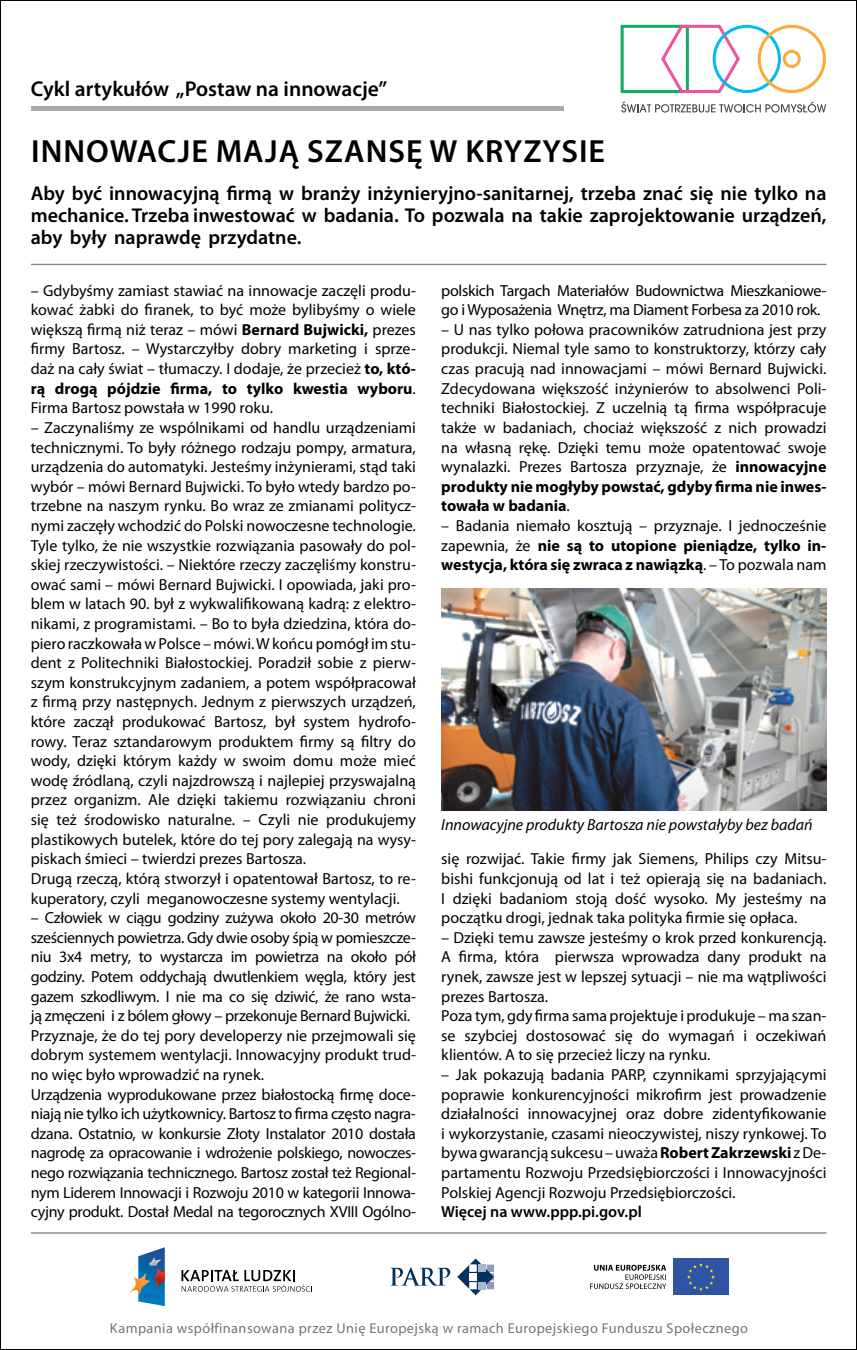
<style>
.page{position:relative;width:857px;height:1350px;background:#fff}
.page>*{position:absolute;margin:0;border:0;box-sizing:border-box;transform-origin:0 0}
.t1{font:600 32.2px "Myriad Pro";letter-spacing:.03em;color:#000}
.t2{font:600 21.4px "Myriad Pro";color:#000}
.t3{font:600 20px/22px "Myriad Pro";color:#000;text-align:justify}
.t4{font:16px/19.6px "Myriad Pro";color:#000;text-align:justify}
.t5{font:16px/19.6px "Myriad Pro";letter-spacing:-.02em;color:#000}
.t6{font:italic 16px "Myriad Pro";color:#000}
.t7{font:600 16px "Myriad Pro";color:#000}
.t8{font:14.2px "Myriad Pro";letter-spacing:.03em;color:#787470}
.s1{font-weight:700}
</style>
<div class="page">
<svg style="left:457px;top:1258px;width:37px;height:37px"></svg>
<svg style="left:390px;top:1267px;width:60px;height:18px"></svg>
<svg style="left:181px;top:1270px;width:131px;height:21px"></svg>
<svg style="left:129px;top:1247px;width:36px;height:58px"></svg>
<div style="left:672px;top:1258px;width:56px;height:37px;background:#2f54a5"></div>
<svg style="left:687px;top:1263px;width:27px;height:27px"></svg>
<svg style="left:590px;top:1264px;width:76px;height:24px"></svg>
<img style="left:441px;top:588px;width:385px;height:222px">
<hr style="left:31px;top:106px;width:532px;height:4px;background:#adaba9">
<svg style="left:621px;top:24px;width:206px;height:89px"></svg>
<hr style="left:31px;top:1232px;width:795px;height:1px;background:#8a8583">
<hr style="left:31px;top:264px;width:795px;height:1px;background:#8a8583">
<h2 class="t2" style="left:31px;top:75px;width:357px">Cykl artykułów „Postaw na innowacje”</h2>
<h1 class="t1" style="left:31px;top:131px;width:575px">Innowacje mają szansę w kryzysie</h1>
<p class="t3" style="left:31px;top:181px;width:796px">Aby być innowacyjną firmą w branży inżynieryjno-sanitarnej, trzeba znać się nie tylko na mechanice. Trzeba inwestować w badania. To pozwala na takie zaprojektowanie urządzeń, aby były naprawdę przydatne.</p>
<p class="t4" style="left:31px;top:280px;width:386px">– Gdybyśmy zamiast stawiać na innowacje zaczęli produ&shy;kować żabki do firanek, to być może bylibyśmy o wiele większą firmą niż teraz – mówi <span class="s1">Bernard Bujwicki,</span> prezes firmy Bartosz. – Wystarczyłby dobry marketing i sprze&shy;daż na cały świat – tłumaczy. I dodaje, że przecież <span class="s1">to, któ&shy;rą drogą pójdzie firma, to tylko kwestia wyboru</span>.<br>Firma Bartosz powstała w 1990 roku.</p>
<p class="t4" style="left:31px;top:417px;width:386px;text-align:left">– Zaczynaliśmy ze wspólnikami od handlu urządzeniami technicznymi. To były różnego rodzaju pompy, armatura, urządzenia do automatyki. Jesteśmy inżynierami, stąd taki wybór – mówi Bernard Bujwicki. To było wtedy bardzo po&shy;trzebne na naszym rynku. Bo wraz ze zmianami politycz&shy;nymi zaczęły wchodzić do Polski nowoczesne technologie.<br>Tyle tylko, że nie wszystkie rozwiązania pasowały do pol&shy;skiej rzeczywistości. – Niektóre rzeczy zaczęliśmy konstru&shy;ować sami – mówi Bernard Bujwicki. I opowiada, jaki pro&shy;blem w latach 90. był z wykwalifikowaną kadrą: z elektro&shy;nikami, z programistami. – Bo to była dziedzina, która do&shy;piero raczkowała w Polsce – mówi. W końcu pomógł im stu&shy;dent z Politechniki Białostockiej. Poradził sobie z pierw&shy;szym konstrukcyjnym zadaniem, a potem współpracował z firmą przy następnych. Jednym z pierwszych urządzeń, które zaczął produkować Bartosz, był system hydrofo&shy;rowy. Teraz sztandarowym produktem firmy są filtry do wody, dzięki którym każdy w swoim domu może mieć wodę źródlaną, czyli najzdrowszą i najlepiej przyswajalną przez organizm. Ale dzięki takiemu rozwiązaniu chroni się też środowisko naturalne. – Czyli nie produkujemy plastikowych butelek, które do tej pory zalegają na wysy&shy;piskach śmieci – twierdzi prezes Bartosza.<br>Drugą rzeczą, którą stworzył i opatentował Bartosz, to re&shy;kuperatory, czyli meganowoczesne systemy wentylacji.</p>
<p class="t5" style="left:31px;top:907px;width:386px">– Człowiek w ciągu godziny zużywa około 20-30 metrów sześciennych powietrza. Gdy dwie osoby śpią w pomieszcze&shy;niu 3x4 metry, to wystarcza im powietrza na około pół godziny. Potem oddychają dwutlenkiem węgla, który jest gazem szkodliwym. I nie ma co się dziwić, że rano wsta&shy;ją zmęczeni i z bólem głowy – przekonuje Bernard Bujwicki.<br>Przyznaje, że do tej pory developerzy nie przejmowali się dobrym systemem wentylacji. Innowacyjny produkt trud&shy;no więc było wprowadzić na rynek.<br>Urządzenia wyprodukowane przez białostocką firmę doce&shy;niają nie tylko ich użytkownicy. Bartosz to firma często nagra&shy;dzana. Ostatnio, w konkursie Złoty Instalator 2010 dostała nagrodę za opracowanie i wdrożenie polskiego, nowoczes&shy;nego rozwiązania technicznego. Bartosz został też Regional&shy;nym Liderem Innowacji i Rozwoju 2010 w kategorii Innowa&shy;cyjny produkt. Dostał Medal na tegorocznych XVIII Ogólno-</p>
<p class="t5" style="left:441px;top:280px;width:386px">polskich Targach Materiałów Budownictwa Mieszkaniowe&shy;go i Wyposażenia Wnętrz, ma Diament Forbesa za 2010 rok.</p>
<p class="t4" style="left:441px;top:319px;width:386px">– U nas tylko połowa pracowników zatrudniona jest przy produkcji. Niemal tyle samo to konstruktorzy, którzy cały czas pracują nad innowacjami – mówi Bernard Bujwicki.<br>Zdecydowana większość inżynierów to absolwenci Poli&shy;techniki Białostockiej. Z uczelnią tą firma współpracuje także w badaniach, chociaż większość z nich prowadzi na własną rękę. Dzięki temu może opatentować swoje wynalazki. Prezes Bartosza przyznaje, że <span class="s1">innowacyjne produkty nie mogłyby powstać, gdyby firma nie inwes&shy;towała w badania</span>.</p>
<p class="t4" style="left:441px;top:515px;width:386px">– Badania niemało kosztują – przyznaje. I jednocześnie zapewnia, że <span class="s1">nie są to utopione pieniądze, tylko in&shy;westycja, która się zwraca z nawiązką</span>. – To pozwala nam</p>
<p class="t6" style="left:441px;top:815px;width:373px">Innowacyjne produkty Bartosza nie powstałyby bez badań</p>
<p class="t4" style="left:441px;top:848px;width:386px">się rozwijać. Takie firmy jak Siemens, Philips czy Mitsu&shy;bishi funkcjonują od lat i też opierają się na badaniach.<br>I dzięki badaniom stoją dość wysoko. My jesteśmy na początku drogi, jednak taka polityka firmie się opłaca.</p>
<p class="t4" style="left:441px;top:927px;width:386px;text-align:left">– Dzięki temu zawsze jesteśmy o krok przed konkurencją.<br>A firma, która pierwsza wprowadza dany produkt na rynek, zawsze jest w lepszej sytuacji – nie ma wątpliwości prezes Bartosza.<br>Poza tym, gdy firma sama projektuje i produkuje – ma szan&shy;se szybciej dostosować się do wymagań i oczekiwań klientów. A to się przecież liczy na rynku.</p>
<p class="t4" style="left:441px;top:1064px;width:386px">– Jak pokazują badania PARP, czynnikami sprzyjającymi poprawie konkurencyjności mikrofirm jest prowadzenie działalności innowacyjnej oraz dobre zidentyfikowanie i wykorzystanie, czasami nieoczywistej, niszy rynkowej. To bywa gwarancją sukcesu – uważa <span class="s1">Robert Zakrzewski</span> z De&shy;partamentu Rozwoju Przedsiębiorczości i Innowacyjności Polskiej Agencji Rozwoju Przedsiębiorczości.</p>
<p class="t7" style="left:441px;top:1201px;width:202px">Więcej na www.ppp.pi.gov.pl</p>
<p class="t8" style="left:110px;top:1318px;width:639px">Kampania współfinansowana przez Unię Europejską w ramach Europejskiego Funduszu Społecznego</p>
</div>
